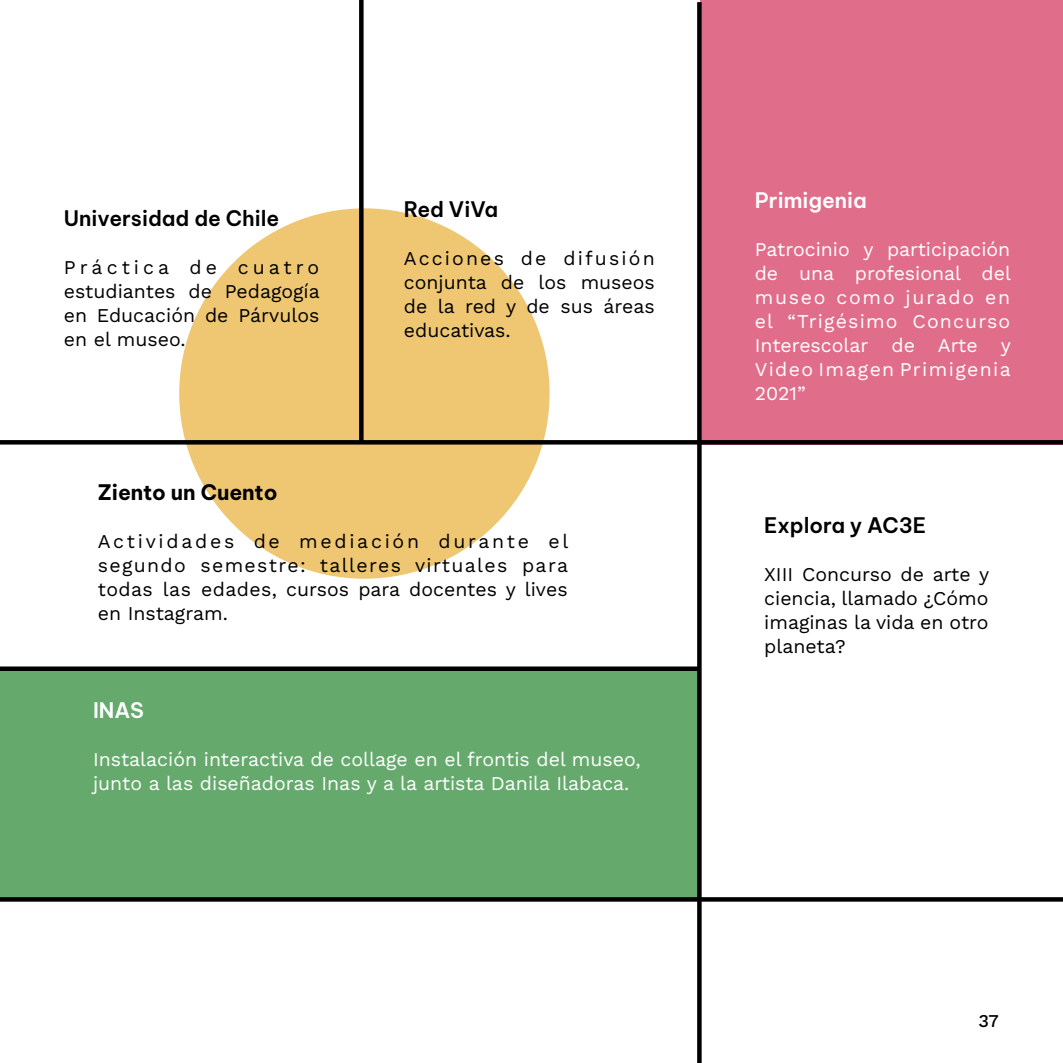
<style>
.page{position:relative;width:1063px;height:1063px;background:#fff}
.page>*{position:absolute;margin:0;border:0;box-sizing:border-box;transform-origin:0 0}
.t1{font:600 21px "Be Vietnam Pro";color:#000}
.t2{font:700 21px "Be Vietnam Pro";letter-spacing:-.005em;color:#000}
.t3{font:600 21px "Be Vietnam Pro";color:#fff}
.t4{font:19.5px/24px "Work Sans";color:#000;text-align:justify}
.t5{font:19.5px/24px "Work Sans";color:#fff}
.t6{font:500 18px "Work Sans";color:#000}
</style>
<div class="page">
<div style="left:0;top:668px;width:697px;height:233px;background:#65aa6c"></div>
<div style="left:179px;top:208px;width:371px;height:371px;background:#efc772;border-radius:50%"></div>
<div style="left:701px;top:0;width:362px;height:444px;background:#e06e8b"></div>
<div style="left:0;top:666px;width:699px;height:5px;background:#000"></div>
<div style="left:0;top:440px;width:1063px;height:5px;background:#000"></div>
<div style="left:359px;top:0;width:5px;height:443px;background:#000"></div>
<div style="left:697px;top:2px;width:5px;height:1061px;background:#000"></div>
<div style="left:0;top:897px;width:1063px;height:5px;background:#000"></div>
<p class="t1" style="left:64px;top:201px;width:217px">Universidad de Chile</p>
<p class="t4" style="left:64px;top:255px;width:258px">Práctica de cuatro estudiantes de Pedagogía en Educación de Párvulos en el museo.</p>
<p class="t1" style="left:404px;top:191px;width:96px">Red ViVa</p>
<p class="t4" style="left:404px;top:245px;width:252px">Acciones de difusión conjunta de los museos de la red y de sus áreas educativas.</p>
<p class="t2" style="left:98px;top:475px;width:181px">Ziento un Cuento</p>
<p class="t4" style="left:98px;top:529px;width:472px">Actividades de mediación durante el segundo semestre: talleres virtuales para todas las edades, cursos para docentes y lives en Instagram.</p>
<p class="t3" style="left:93px;top:693px;width:52px">INAS</p>
<p class="t5" style="left:93px;top:747px;width:549px">Instalación interactiva de collage en el frontis del museo, junto a las diseñadoras Inas y a la artista Danila Ilabaca.</p>
<p class="t3" style="left:755px;top:183px;width:114px">Primigenia</p>
<p class="t5" style="left:755px;top:237px;width:258px;text-align:justify">Patrocinio y participación de una profesional del museo como jurado en el “Trigésimo Concurso Interescolar de Arte y Video Imagen Primigenia 2021”</p>
<p class="t1" style="left:764px;top:508px;width:163px">Explora y AC3E</p>
<p class="t4" style="left:764px;top:562px;width:226px">XIII Concurso de arte y ciencia, llamado ¿Cómo imaginas la vida en otro planeta?</p>
<p class="t6" style="left:979px;top:1007px;width:22px">37</p>
</div>
